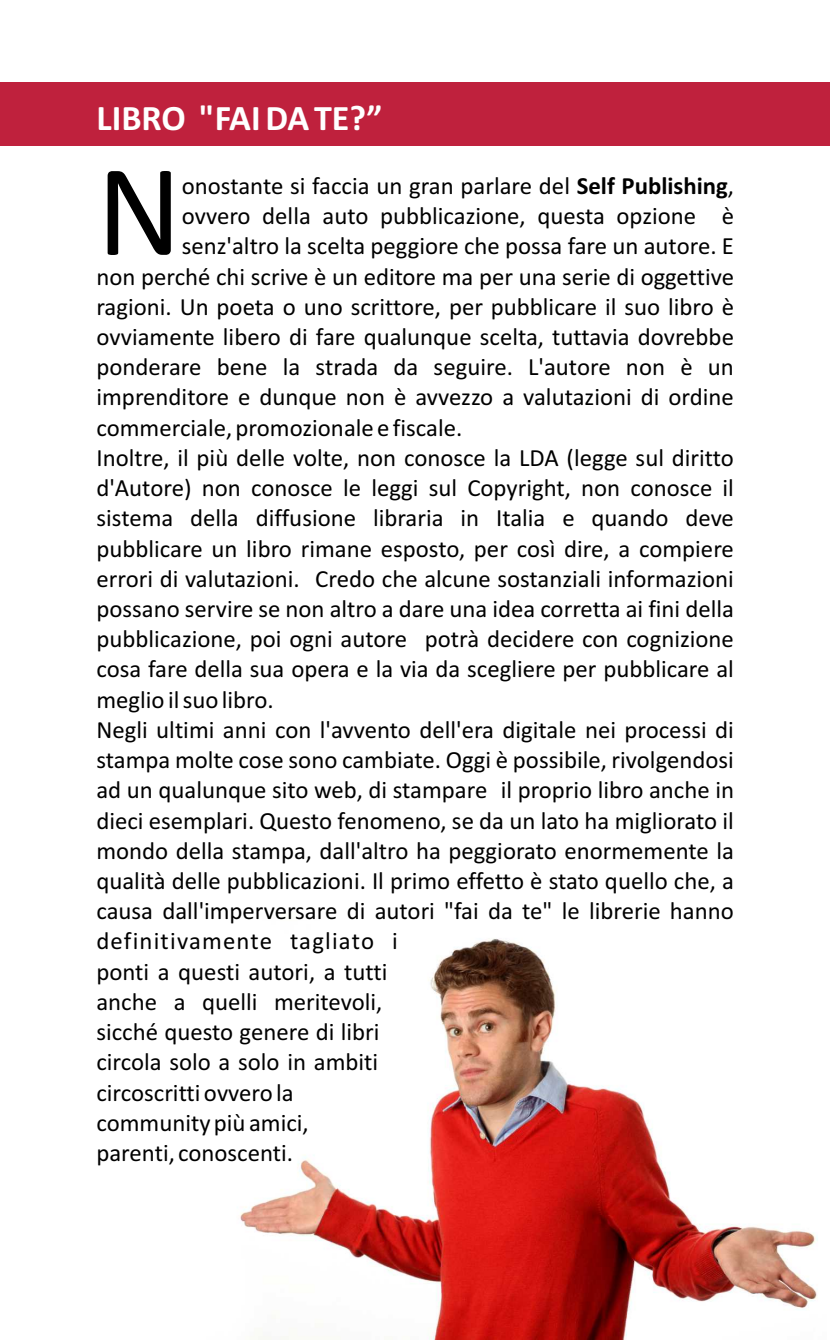
<style>
.page{position:relative;width:830px;height:1340px;background:#fff}
.page>*{position:absolute;margin:0;border:0;box-sizing:border-box;transform-origin:0 0}
.t1{font:132.08px "Calibri";color:#000}
.t2{font:700 36px "Calibri";color:#fff}
.t3{font:24.75px "Calibri";color:#000}
.t4{font:24.75px "Calibri";letter-spacing:.05em;color:#000}
.s1{font-weight:700}
</style>
<div class="page">
<img style="left:240px;top:938px;width:578px;height:401px">
<div style="left:0;top:83px;width:829px;height:63px;background:#bf213d"></div>
<h2 class="t2" style="left:96px;top:103px;width:287px">LIBRO "FAI DA TE?”</h2>
<h1 class="t1" style="left:96px;top:155px;width:87px">N</h1>
<p class="t3" style="left:182px;top:175px;width:553px">onostante si faccia un gran parlare del <span class="s1">Self Publishing</span>,</p>
<p class="t3" style="left:182px;top:205px;width:553px">ovvero della auto pubblicazione, questa opzione è</p>
<p class="t3" style="left:182px;top:236px;width:553px">senz'altro la scelta peggiore che possa fare un autore. E</p>
<p class="t3" style="left:96px;top:266px;width:638px">non perché chi scrive è un editore ma per una serie di oggettive</p>
<p class="t3" style="left:96px;top:296px;width:638px">ragioni. Un poeta o uno scrittore, per pubblicare il suo libro è</p>
<p class="t3" style="left:96px;top:326px;width:638px">ovviamente libero di fare qualunque scelta, tuttavia dovrebbe</p>
<p class="t3" style="left:96px;top:356px;width:638px">ponderare bene la strada da seguire. L'autore non è un</p>
<p class="t3" style="left:96px;top:387px;width:638px">imprenditore e dunque non è avvezzo a valutazioni di ordine</p>
<p class="t3" style="left:96px;top:417px;width:367px">commerciale, promozionale e fiscale.</p>
<p class="t3" style="left:96px;top:447px;width:638px">Inoltre, il più delle volte, non conosce la LDA (legge sul diritto</p>
<p class="t3" style="left:96px;top:477px;width:638px">d'Autore) non conosce le leggi sul Copyright, non conosce il</p>
<p class="t3" style="left:96px;top:508px;width:638px">sistema della diffusione libraria in Italia e quando deve</p>
<p class="t3" style="left:96px;top:538px;width:638px">pubblicare un libro rimane esposto, per così dire, a compiere</p>
<p class="t3" style="left:96px;top:568px;width:638px">errori di valutazioni. Credo che alcune sostanziali informazioni</p>
<p class="t3" style="left:96px;top:598px;width:638px">possano servire se non altro a dare una idea corretta ai fini della</p>
<p class="t3" style="left:96px;top:628px;width:638px">pubblicazione, poi ogni autore potrà decidere con cognizione</p>
<p class="t3" style="left:96px;top:659px;width:638px">cosa fare della sua opera e la via da scegliere per pubblicare al</p>
<p class="t3" style="left:96px;top:689px;width:179px">meglio il suo libro.</p>
<p class="t3" style="left:96px;top:719px;width:638px">Negli ultimi anni con l'avvento dell'era digitale nei processi di</p>
<p class="t3" style="left:96px;top:749px;width:638px">stampa molte cose sono cambiate. Oggi è possibile, rivolgendosi</p>
<p class="t3" style="left:96px;top:779px;width:638px">ad un qualunque sito web, di stampare il proprio libro anche in</p>
<p class="t3" style="left:96px;top:810px;width:638px">dieci esemplari. Questo fenomeno, se da un lato ha migliorato il</p>
<p class="t3" style="left:96px;top:840px;width:638px">mondo della stampa, dall'altro ha peggiorato enormemente la</p>
<p class="t3" style="left:96px;top:870px;width:638px">qualità delle pubblicazioni. Il primo effetto è stato quello che, a</p>
<p class="t3" style="left:96px;top:900px;width:638px">causa dall'imperversare di autori "fai da te" le librerie hanno</p>
<p class="t4" style="left:96px;top:930px;width:303px">definitivamente tagliato i</p>
<p class="t3" style="left:96px;top:961px;width:292px">ponti a questi autori, a tutti</p>
<p class="t3" style="left:96px;top:991px;width:287px">anche a quelli meritevoli,</p>
<p class="t3" style="left:96px;top:1021px;width:284px">sicché questo genere di libri</p>
<p class="t3" style="left:96px;top:1051px;width:283px">circola solo a solo in ambiti</p>
<p class="t3" style="left:96px;top:1082px;width:199px">circoscritti ovvero la</p>
<p class="t3" style="left:96px;top:1112px;width:214px">community più amici,</p>
<p class="t3" style="left:96px;top:1142px;width:198px">parenti, conoscenti.</p>
</div>
